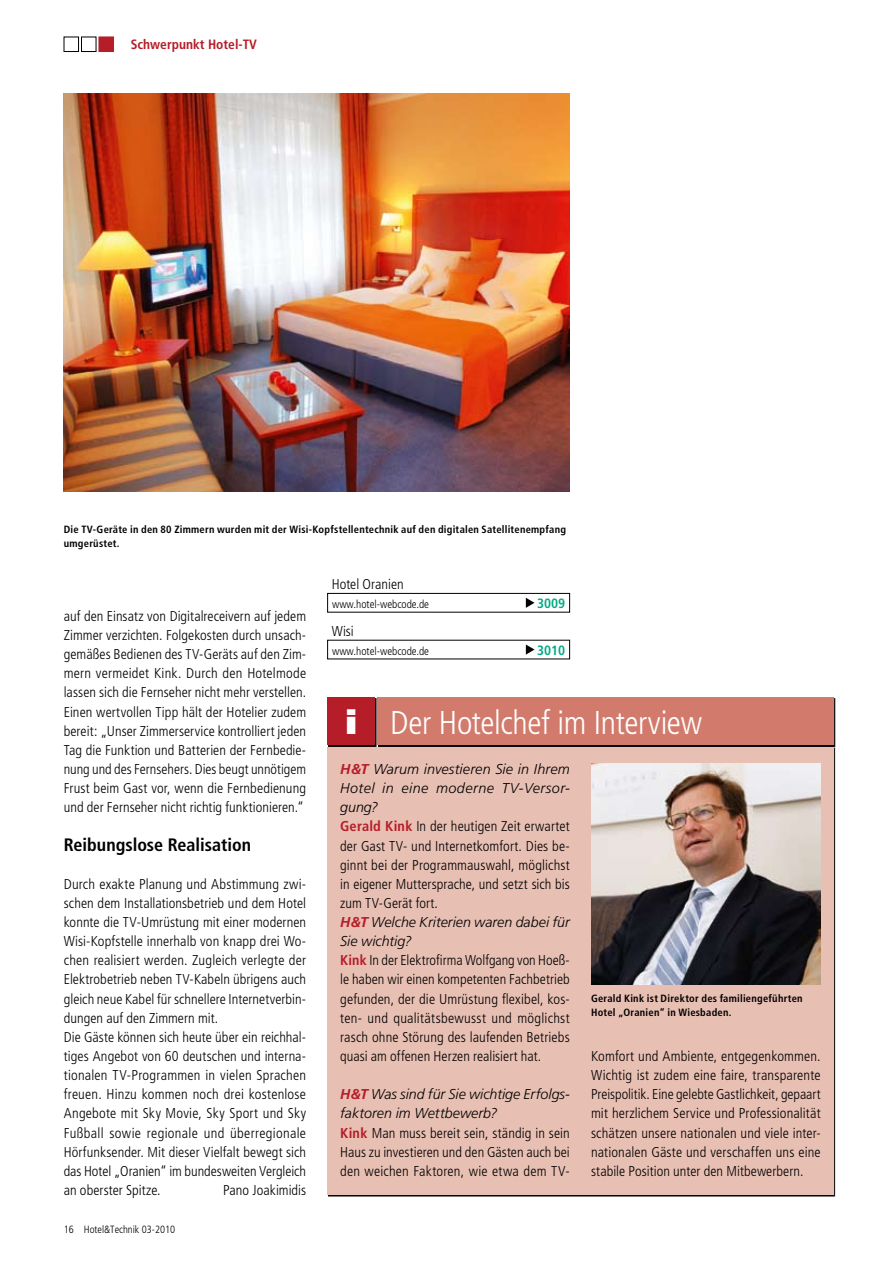
<style>
.page{position:relative;width:893px;height:1263px;background:#fff}
.page>*{position:absolute;margin:0;border:0;box-sizing:border-box;transform-origin:0 0}
.t1{font:300 condensed 33px "Frutiger";letter-spacing:-.01em;color:#fff}
.t2{font:700 condensed 18px "Frutiger";color:#000}
.t3{font:300 condensed 14.25px/19.2px "Frutiger";letter-spacing:.005em;color:#000}
.t4{font:700 condensed 13.5px "Frutiger";color:#b51d28}
.t5{font:700 condensed 13.5px "Frutiger";color:#00a983}
.t6{font:300 condensed 11.25px "Frutiger";color:#000}
.t7{font:700 condensed 10.5px/14.2px "Frutiger";letter-spacing:.02em;color:#000}
.t8{font:300 condensed 10.5px "Frutiger";color:#000}
.s1{font-weight:900;font-stretch:normal}
.s2{font-weight:700;font-style:italic;font-stretch:normal;color:#b51d28}
.s3{font-style:italic;font-stretch:normal}
.s4{font-weight:700;color:#b51d28}
</style>
<div class="page">
<div style="left:64px;top:37px;width:15px;height:15px;border:1px solid #000"></div>
<div style="left:81px;top:37px;width:15px;height:15px;border:1px solid #000"></div>
<div style="left:99px;top:37px;width:15px;height:15px;background:#b51d28"></div>
<img style="left:64px;top:94px;width:506px;height:398px">
<svg style="left:526px;top:598px;width:8px;height:10px"></svg>
<div style="left:327px;top:593px;width:243px;height:19px;border:1px solid #000"></div>
<svg style="left:526px;top:644px;width:8px;height:11px"></svg>
<svg style="left:328px;top:698px;width:49px;height:49px"></svg>
<div style="left:327px;top:697px;width:48px;height:48px;background:#b51d28"></div>
<svg style="left:378px;top:698px;width:458px;height:50px"></svg>
<div style="left:377px;top:697px;width:456px;height:48px;background:#d27b6c"></div>
<div style="left:327px;top:747px;width:506px;height:448px;background:#e8bfb3"></div>
<img style="left:591px;top:764px;width:230px;height:220px">
<p class="t4" style="left:131px;top:37px;width:128px">Schwerpunkt Hotel-TV</p>
<p class="t7" style="left:64px;top:522px;width:504px">Die TV-Geräte in den 80 Zimmern wurden mit der Wisi-Kopfstellentechnik auf den digitalen Satellitenempfang umgerüstet.</p>
<p class="t3" style="left:332px;top:575px;width:74px">Hotel Oranien</p>
<p class="t3" style="left:64px;top:606px;width:244px;text-align:justify">auf den Einsatz von Digitalreceivern auf jedem Zimmer verzichten. Folgekosten durch unsach&shy;gemäßes Bedienen des TV-Geräts auf den Zim&shy;mern vermeidet Kink. Durch den Hotelmode lassen sich die Fernseher nicht mehr verstellen.<br>Einen wertvollen Tipp hält der Hotelier zudem bereit: „Unser Zimmerservice kontrolliert jeden Tag die Funktion und Batterien der Fernbedie&shy;nung und des Fernsehers. Dies beugt unnötigem Frust beim Gast vor, wenn die Fernbedienung und der Fernseher nicht richtig funktionieren.“</p>
<p class="t2" style="left:64px;top:833px;width:189px">Reibungslose Realisation</p>
<p class="t3" style="left:64px;top:874px;width:244px">Durch exakte Planung und Abstimmung zwi&shy;schen dem Installationsbetrieb und dem Hotel konnte die TV-Umrüstung mit einer modernen Wisi-Kopfstelle innerhalb von knapp drei Wo&shy;chen realisiert werden. Zugleich verlegte der Elektrobetrieb neben TV-Kabeln übrigens auch gleich neue Kabel für schnellere Internetverbin&shy;dungen auf den Zimmern mit.<br>Die Gäste können sich heute über ein reichhal&shy;tiges Angebot von 60 deutschen und interna&shy;tionalen TV-Programmen in vielen Sprachen freuen. Hinzu kommen noch drei kostenlose Angebote mit Sky Movie, Sky Sport und Sky Fußball sowie regionale und überregionale Hörfunksender. Mit dieser Vielfalt bewegt sich das Hotel „Oranien“ im bundesweiten Vergleich an oberster Spitze.</p>
<p class="t3" style="left:223px;top:1180px;width:85px">Pano Joakimidis</p>
<p class="t8" style="left:64px;top:1223px;width:113px">16 Hotel&amp;Technik 03-2010</p>
<p class="t6" style="left:332px;top:598px;width:98px">www.hotel-webcode.de</p>
<p class="t5" style="left:537px;top:595px;width:30px">3009</p>
<p class="t3" style="left:332px;top:621px;width:24px">Wisi</p>
<p class="t6" style="left:332px;top:644px;width:98px">www.hotel-webcode.de</p>
<p class="t5" style="left:537px;top:642px;width:30px">3010</p>
<h1 class="t1" style="left:346px;top:703px;width:358px"><span class="s1">i</span> Der Hotelchef im Interview</h1>
<p class="t3" style="left:340px;top:760px;width:231px"><span class="s2">H&amp;T</span> <span class="s3">Warum investieren Sie in Ihrem Hotel in eine moderne TV-Versor&shy;gung?<br></span><span class="s4">Gerald Kink</span> In der heutigen Zeit erwartet der Gast TV- und Internetkomfort. Dies be&shy;ginnt bei der Programmauswahl, möglichst in eigener Muttersprache, und setzt sich bis zum TV-Gerät fort.<br><span class="s2">H&amp;T</span> <span class="s3">Welche Kriterien waren dabei für Sie wichtig?<br></span><span class="s4">Kink</span> In der Elektrofirma Wolfgang von Hoeß&shy;le haben wir einen kompetenten Fachbetrieb gefunden, der die Umrüstung flexibel, kos&shy;ten- und qualitätsbewusst und möglichst rasch ohne Störung des laufenden Betriebs quasi am offenen Herzen realisiert hat.</p>
<p class="t3" style="left:340px;top:1085px;width:231px"><span class="s2">H&amp;T</span> <span class="s3">Was sind für Sie wichtige Erfolgs&shy;faktoren im Wettbewerb?<br></span><span class="s4">Kink</span> Man muss bereit sein, ständig in sein Haus zu investieren und den Gästen auch bei den weichen Faktoren, wie etwa dem TV-</p>
<p class="t7" style="left:591px;top:991px;width:213px">Gerald Kink ist Direktor des familiengeführten<br>Hotel „Oranien“ in Wiesbaden.</p>
<p class="t3" style="left:591px;top:1047px;width:231px;text-align:justify">Komfort und Ambiente, entgegenkommen.<br>Wichtig ist zudem eine faire, transparente Preispolitik. Eine gelebte Gastlichkeit, gepaart mit herzlichem Service und Professionalität schätzen unsere nationalen und viele inter&shy;nationalen Gäste und verschaffen uns eine stabile Position unter den Mitbewerbern.</p>
</div>
